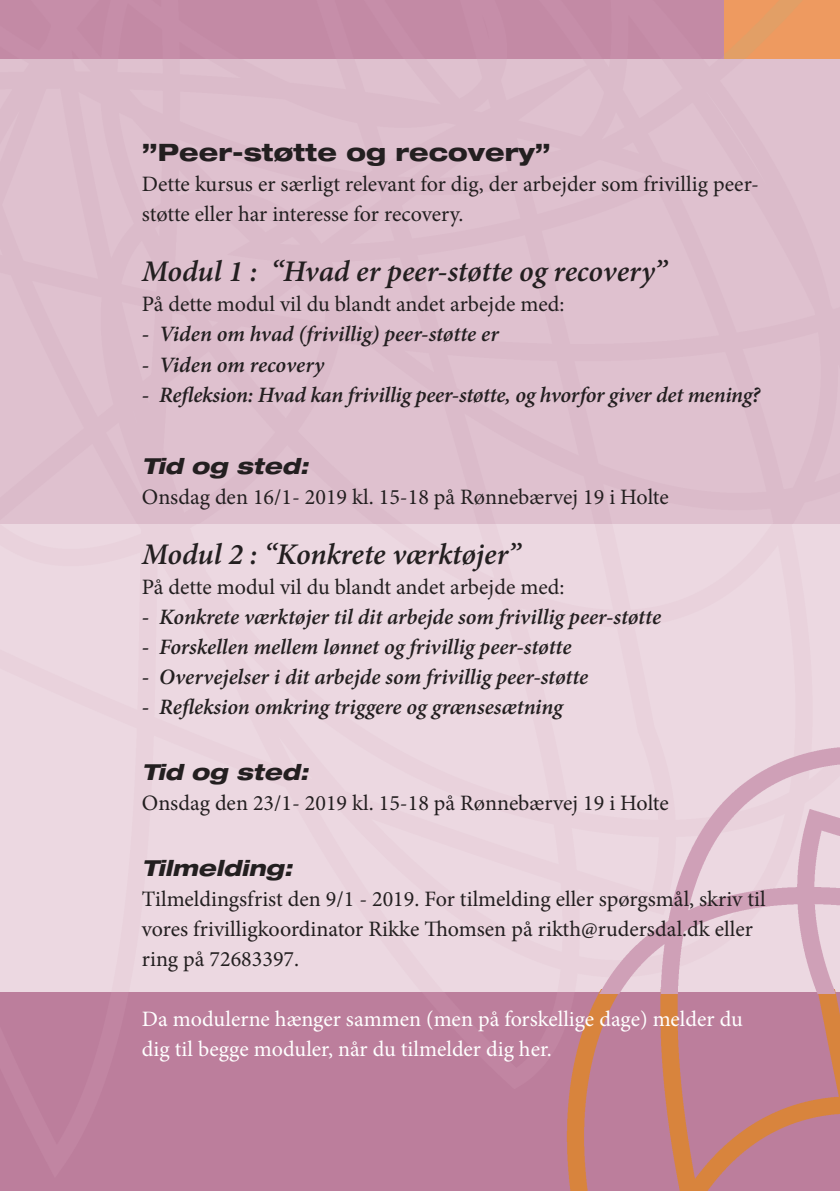
<style>
.page{position:relative;width:840px;height:1191px;background:#fff}
.page>*{position:absolute;margin:0;border:0;box-sizing:border-box;transform-origin:0 0}
.t1{font:italic 600 30px "Minion Pro";letter-spacing:-.005em;color:#231f20}
.t2{font:800 expanded 24px "Helvetica Neue";color:#231f20}
.t3{font:22px/30px "Minion Pro";color:#231f20}
.t4{font:italic 600 22px "Minion Pro";letter-spacing:-.005em;color:#231f20}
.t5{font:22px/30px "Minion Pro";color:#fff}
.t6{font:italic 800 expanded 22px "Helvetica Neue";color:#231f20}
</style>
<div class="page">
<div style="left:0;top:59px;width:839px;height:464px;background:#dfc1cf"></div>
<div style="left:0;top:992px;width:839px;height:199px;background:#bc7e9c"></div>
<div style="left:0;top:0;width:724px;height:59px;background:#c38aa5"></div>
<img style="left:724px;top:0;width:115px;height:59px">
<img style="left:566px;top:994px;width:273px;height:197px">
<img style="left:496px;top:557px;width:343px;height:437px">
<p class="t2" style="left:142px;top:137px;width:410px">”Peer-støtte og recovery”</p>
<p class="t3" style="left:142px;top:169px;width:618px">Dette kursus er særligt relevant for dig, der arbejder som frivillig peer&shy;støtte eller har interesse for recovery.</p>
<h1 class="t1" style="left:142px;top:251px;width:526px">Modul 1 : “Hvad er peer-støtte og recovery”</h1>
<p class="t3" style="left:142px;top:289px;width:424px">På dette modul vil du blandt andet arbejde med:</p>
<p class="t4" style="left:142px;top:319px;width:358px">- Viden om hvad (frivillig) peer-støtte er</p>
<p class="t4" style="left:142px;top:349px;width:184px">- Viden om recovery</p>
<p class="t4" style="left:142px;top:379px;width:619px">- Refleksion: Hvad kan frivillig peer-støtte, og hvorfor giver det mening?</p>
<p class="t6" style="left:142px;top:451px;width:168px">Tid og sted:</p>
<p class="t3" style="left:142px;top:481px;width:528px">Onsdag den 16/1- 2019 kl. 15-18 på Rønnebærvej 19 i Holte</p>
<h1 class="t1" style="left:142px;top:533px;width:380px">Modul 2 : “Konkrete værktøjer”</h1>
<p class="t3" style="left:142px;top:571px;width:424px">På dette modul vil du blandt andet arbejde med:</p>
<p class="t4" style="left:142px;top:601px;width:520px">- Konkrete værktøjer til dit arbejde som frivillig peer-støtte</p>
<p class="t4" style="left:142px;top:631px;width:431px">- Forskellen mellem lønnet og frivillig peer-støtte</p>
<p class="t4" style="left:142px;top:661px;width:448px">- Overvejelser i dit arbejde som frivillig peer-støtte</p>
<p class="t4" style="left:142px;top:691px;width:422px">- Refleksion omkring triggere og grænsesætning</p>
<p class="t6" style="left:142px;top:757px;width:168px">Tid og sted:</p>
<p class="t3" style="left:142px;top:787px;width:528px">Onsdag den 23/1- 2019 kl. 15-18 på Rønnebærvej 19 i Holte</p>
<p class="t6" style="left:142px;top:853px;width:152px">Tilmelding:</p>
<p class="t3" style="left:142px;top:883px;width:625px">Tilmeldingsfrist den 9/1 - 2019. For tilmelding eller spørgsmål, skriv til vores frivilligkoordinator Rikke Thomsen på rikth@rudersdal.dk eller ring på 72683397.</p>
<p class="t5" style="left:142px;top:1003px;width:602px">Da modulerne hænger sammen (men på forskellige dage) melder du dig til begge moduler, når du tilmelder dig her.</p>
</div>
